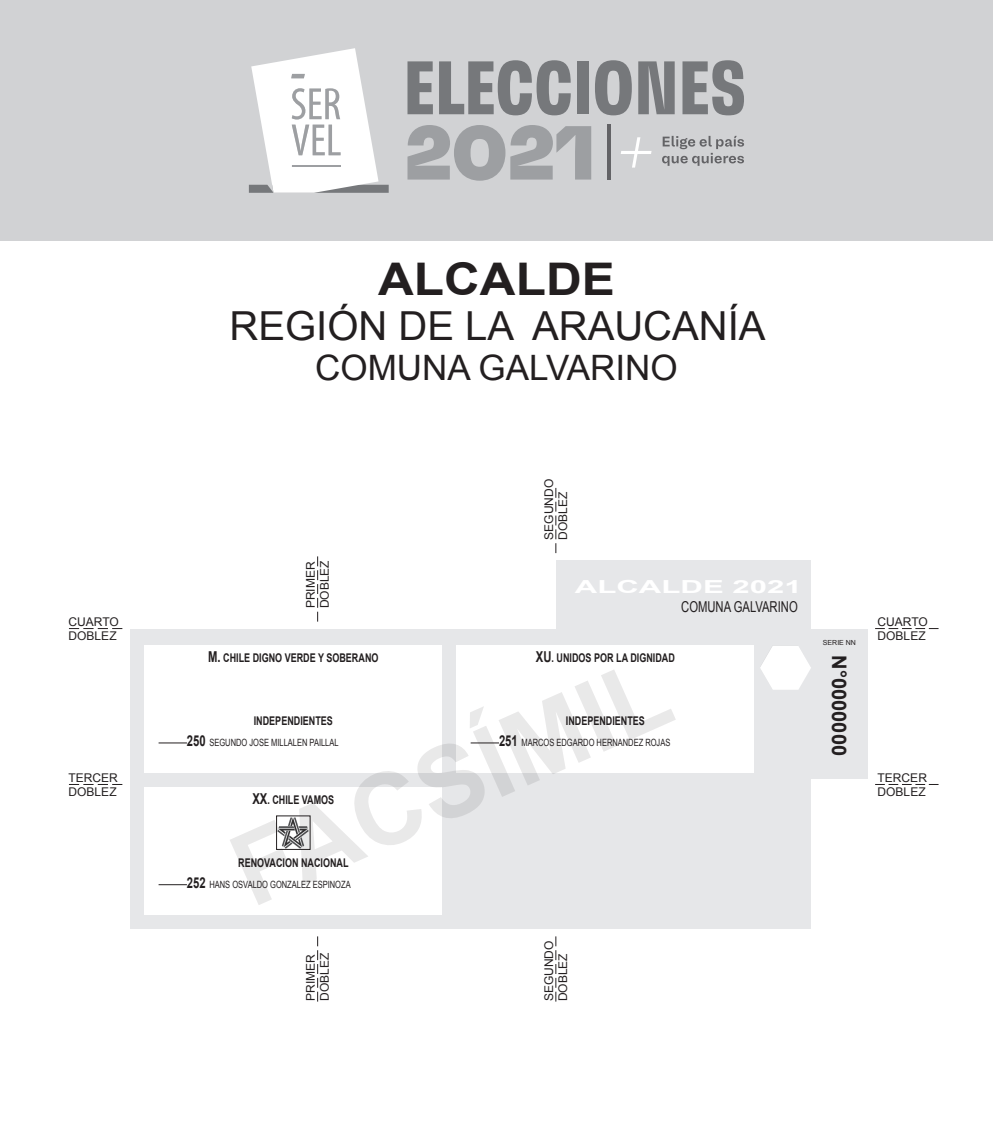
<style>
.page{position:relative;width:993px;height:1134px;background:#fff}
.page>*{position:absolute;margin:0;border:0;box-sizing:border-box;transform-origin:0 0}
.t1{font:700 100px "Arial";color:#231f20}
.t2{font:700 45px "Arial";color:#231f20;scale:1.1 1}
.t3{font:40px "Arial";color:#231f20}
.t4{font:35px "Arial";color:#231f20}
.t5{font:700 20px "Arial";color:#231f20}
.t6{font:700 18px "Arial";color:#fff;scale:1.73 1}
.t7{font:15px "Arial";color:#231f20;scale:.75 1}
.t8{font:700 12px "Arial";color:#231f20;scale:.75 1}
.t9{font:12px/14px "Arial";color:#231f20}
.t10{font:10px "Arial";color:#231f20;scale:.75 1}
.t11{font:7px "Arial";color:#231f20}
.s1{font-size:15px}
.s2{font-weight:700;font-size:15px}
</style>
<div class="page">
<div style="left:130px;top:628px;width:680px;height:301px;background:#e6e7e9"></div>
<div style="left:555px;top:560px;width:255px;height:68px;background:#e6e7e9"></div>
<div style="left:144px;top:645px;width:298px;height:128px;background:#fff"></div>
<svg style="left:158px;top:742px;width:29px;height:1px"></svg>
<div style="left:456px;top:645px;width:298px;height:128px;background:#fff"></div>
<svg style="left:470px;top:742px;width:29px;height:1px"></svg>
<div style="left:144px;top:787px;width:298px;height:128px;background:#fff"></div>
<svg style="left:158px;top:884px;width:29px;height:1px"></svg>
<img style="left:278px;top:818px;width:30px;height:30px">
<div style="left:276px;top:816px;width:34px;height:34px;border:1px solid #231f20"></div>
<div style="left:810px;top:628px;width:57px;height:151px;background:#e6e7e9"></div>
<svg style="left:760px;top:646px;width:50px;height:44px"></svg>
<div style="left:0;top:0;width:992px;height:241px;background:#d1d2d4"></div>
<svg style="left:407px;top:61px;width:26px;height:53px"></svg>
<svg style="left:439px;top:60px;width:131px;height:55px"></svg>
<div style="left:576px;top:61px;width:12px;height:53px;background:#76787b"></div>
<svg style="left:595px;top:60px;width:36px;height:55px"></svg>
<svg style="left:638px;top:61px;width:36px;height:53px"></svg>
<svg style="left:682px;top:60px;width:61px;height:55px"></svg>
<svg style="left:407px;top:125px;width:184px;height:56px"></svg>
<svg style="left:621px;top:137px;width:30px;height:31px"></svg>
<hr style="left:607px;top:124px;width:3px;height:56px;background:#636366">
<svg style="left:662px;top:136px;width:81px;height:30px"></svg>
<svg style="left:249px;top:48px;width:139px;height:145px"></svg>
<svg style="left:555px;top:488px;width:1px;height:65px"></svg>
<svg style="left:555px;top:936px;width:1px;height:65px"></svg>
<svg style="left:317px;top:556px;width:1px;height:66px"></svg>
<svg style="left:317px;top:936px;width:1px;height:65px"></svg>
<svg style="left:69px;top:784px;width:53px;height:1px"></svg>
<svg style="left:69px;top:628px;width:53px;height:1px"></svg>
<svg style="left:875px;top:784px;width:63px;height:1px"></svg>
<svg style="left:875px;top:628px;width:63px;height:1px"></svg>
<p class="t9" style="left:69px;top:615px;width:52px">CUARTO<br>DOBLEZ</p>
<p class="t9" style="left:69px;top:771px;width:51px">TERCER<br>DOBLEZ</p>
<h2 class="t2" style="left:378px;top:249px;width:216px">ALCALDE</h2>
<h3 class="t3" style="left:229px;top:300px;width:537px">REGIÓN DE LA ARAUCANÍA</h3>
<h3 class="t4" style="left:315px;top:345px;width:364px">COMUNA GALVARINO</h3>
<p class="t9" style="left:303px;top:608px;width:50px;rotate:-90deg">PRIMER<br>DOBLEZ</p>
<p class="t9" style="left:541px;top:540px;width:62px;rotate:-90deg">SEGUNDO<br>DOBLEZ</p>
<h3 class="t6" style="left:574px;top:575px;width:133px">ALCALDE 2021</h3>
<p class="t7" style="left:681px;top:597px;width:157px">COMUNA GALVARINO</p>
<p class="t8" style="left:208px;top:650px;width:228px"><span class="s1">M.</span> CHILE DIGNO VERDE Y SOBERANO</p>
<p class="t8" style="left:535px;top:650px;width:187px"><span class="s1">XU</span>. UNIDOS POR LA DIGNIDAD</p>
<h1 class="t1" style="left:210px;top:815px;width:468px;rotate:-24deg">FACSÍMIL</h1>
<p class="t8" style="left:254px;top:712px;width:107px">INDEPENDIENTES</p>
<p class="t10" style="left:187px;top:736px;width:204px"><span class="s2">250</span> SEGUNDO JOSE MILLALEN PAILLAL</p>
<p class="t8" style="left:565px;top:712px;width:107px">INDEPENDIENTES</p>
<p class="t10" style="left:499px;top:736px;width:230px"><span class="s2">251</span> MARCOS EDGARDO HERNANDEZ ROJAS</p>
<p class="t8" style="left:252px;top:792px;width:111px"><span class="s1">XX</span>. CHILE VAMOS</p>
<p class="t8" style="left:238px;top:854px;width:149px">RENOVACION NACIONAL</p>
<p class="t10" style="left:187px;top:878px;width:220px"><span class="s2">252</span> HANS OSVALDO GONZALEZ ESPINOZA</p>
<p class="t9" style="left:303px;top:1000px;width:50px;rotate:-90deg">PRIMER<br>DOBLEZ</p>
<p class="t9" style="left:541px;top:1001px;width:62px;rotate:-90deg">SEGUNDO<br>DOBLEZ</p>
<p class="t11" style="left:822px;top:638px;width:35px">SERIE NN</p>
<p class="t11" style="left:823px;top:638px;width:33px">SERIE TF</p>
<h3 class="t5" style="left:852px;top:655px;width:102px;rotate:90deg">N°0000000</h3>
<p class="t9" style="left:877px;top:615px;width:52px">CUARTO<br>DOBLEZ</p>
<p class="t9" style="left:877px;top:771px;width:51px">TERCER<br>DOBLEZ</p>
</div>
